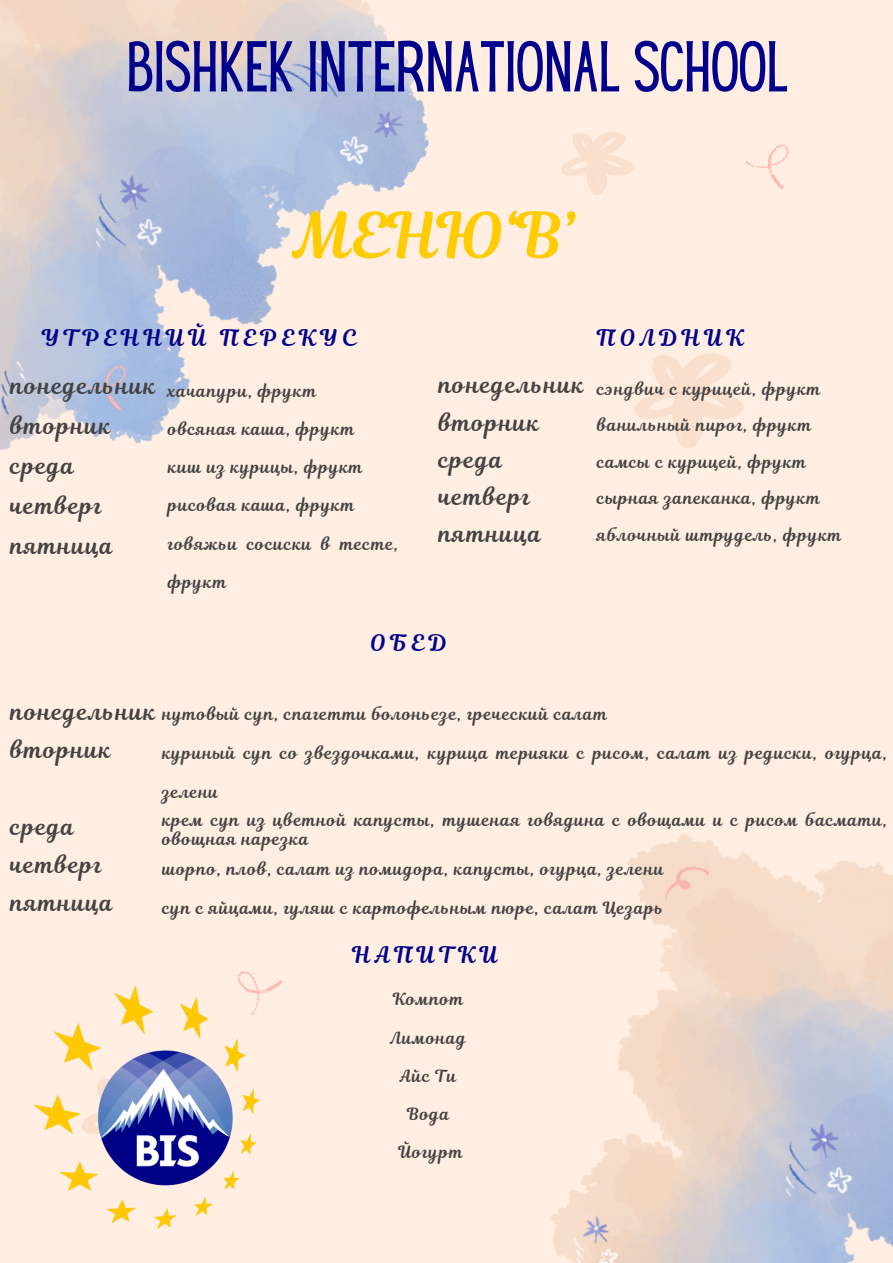
<style>
.page{position:relative;width:893px;height:1263px;background:#ffeee1}
.page>*{position:absolute;margin:0;border:0;box-sizing:border-box;transform-origin:0 0}
.t1{font:62.85px "Hey Gotcha";color:#01028b}
.t2{font:62.85px "Magnolia Script";color:#fc0}
.t3{font:22.58px/39.9px "Magnolia Script";letter-spacing:.06em;color:#434343}
.t4{font:22.58px "Magnolia Script";letter-spacing:.2em;color:#01028b}
.t5{font:16.58px/19.1px "Magnolia Script";letter-spacing:.06em;color:#434343}
</style>
<div class="page">
<img style="left:0;top:0;width:429px;height:450px">
<img style="left:550px;top:834px;width:343px;height:429px">
<svg style="left:635px;top:353px;width:108px;height:95px"></svg>
<svg style="left:561px;top:132px;width:73px;height:63px"></svg>
<svg style="left:81px;top:352px;width:61px;height:59px;background:#aebede"></svg>
<svg style="left:745px;top:144px;width:44px;height:46px"></svg>
<svg style="left:237px;top:971px;width:46px;height:18px"></svg>
<img style="left:34px;top:985px;width:239px;height:244px">
<p class="t1" style="left:126px;top:41px;width:663px">BISHKEK INTERNATIONAL SCHOOL</p>
<h1 class="t2" style="left:294px;top:192px;width:283px">МЕНЮ‘B’</h1>
<p class="t4" style="left:42px;top:322px;width:316px">УТРЕННИЙ ПЕРЕКУС</p>
<p class="t3" style="left:11px;top:366px;width:147px">понедельник вторник среда четверг пятница</p>
<h1 class="t5" style="left:168px;top:381px;width:150px">хачапури, фрукт</h1>
<h2 class="t5" style="left:168px;top:419px;width:188px">овсяная каша, фрукт</h2>
<p class="t5" style="left:168px;top:458px;width:196px">киш из курицы, фрукт</p>
<h3 class="t5" style="left:168px;top:496px;width:188px">рисовая каша, фрукт</h3>
<h3 class="t5" style="left:168px;top:534px;width:232px">говяжьи сосиски в тесте,</h3>
<h3 class="t5" style="left:168px;top:572px;width:60px">фрукт</h3>
<p class="t4" style="left:597px;top:322px;width:148px">ПОЛДНИК</p>
<p class="t3" style="left:439px;top:367px;width:147px;line-height:37.1px">понедельник вторник среда четверг пятница</p>
<p class="t5" style="left:597px;top:379px;width:225px">сэндвич с курицей, фрукт</p>
<p class="t5" style="left:597px;top:416px;width:216px">ванильный пирог, фрукт</p>
<p class="t5" style="left:597px;top:452px;width:210px">самсы с курицей, фрукт</p>
<p class="t5" style="left:597px;top:489px;width:224px">сырная запеканка, фрукт</p>
<p class="t5" style="left:597px;top:525px;width:246px">яблочный штрудель, фрукт</p>
<p class="t4" style="left:370px;top:627px;width:78px">ОБЕД</p>
<h2 class="t5" style="left:162px;top:704px;width:446px">нутовый суп, спагетти болоньезе, греческий салат</h2>
<h3 class="t5" style="left:162px;top:744px;width:726px">куриный суп со звездочками, курица терияки с рисом, салат из редиски, огурца,</h3>
<h3 class="t5" style="left:162px;top:782px;width:57px">зелени</h3>
<h3 class="t5" style="left:162px;top:811px;width:726px">крем суп из цветной капусты, тушеная говядина с овощами и с рисом басмати, овощная нарезка</h3>
<p class="t5" style="left:162px;top:859px;width:503px">шорпо, плов, салат из помидора, капусты, огурца, зелени</p>
<p class="t5" style="left:162px;top:899px;width:502px">суп с яйцами, гуляш с картофельным пюре, салат Цезарь</p>
<p class="t3" style="left:11px;top:693px;width:147px;line-height:38.2px">понедельник вторник</p>
<p class="t3" style="left:11px;top:808px;width:104px;line-height:38.2px">среда четверг пятница</p>
<p class="t4" style="left:352px;top:939px;width:147px">НАПИТКИ</p>
<p class="t5" style="left:393px;top:990px;width:72px">Компот</p>
<p class="t5" style="left:390px;top:1028px;width:77px">Лимонад</p>
<h2 class="t5" style="left:400px;top:1066px;width:58px">Айс Ти</h2>
<p class="t5" style="left:407px;top:1104px;width:44px">Вода</p>
<p class="t5" style="left:398px;top:1143px;width:66px">Йогурт</p>
</div>
